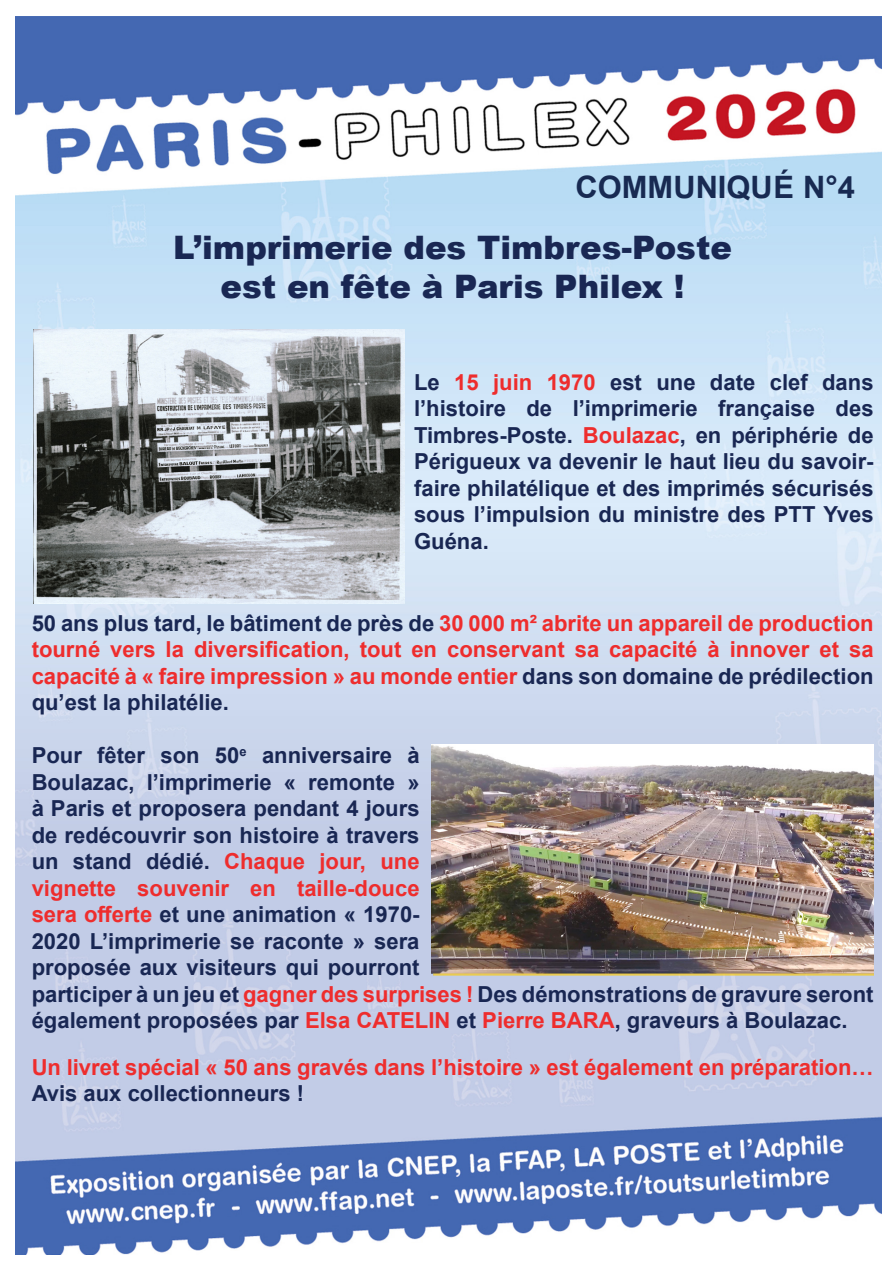
<style>
.page{position:relative;width:893px;height:1263px;background:#fff}
.page>*{position:absolute;margin:0;border:0;box-sizing:border-box;transform-origin:0 0}
.t1{font:900 32.4px/38.8px "Arial";color:#192753;text-align:center}
.t2{font:700 30.9px "Arial";color:#182a52}
.t3{font:700 22.05px/26.4px "Arial";color:#192753}
.t4{font:700 22.05px/26.4px "Arial";color:#ee2d2d}
.s1{color:#ee2d2d}
.s2{color:#192753}
</style>
<div class="page">
<img style="left:15px;top:17px;width:866px;height:1238px">
<img style="left:34px;top:329px;width:370px;height:274px">
<img style="left:432px;top:744px;width:442px;height:231px">
<p class="t2" style="left:576px;top:165px;width:281px">COMMUNIQUÉ N°4</p>
<p class="t1" style="left:173px;top:227px;width:560px">L’imprimerie des Timbres-Poste est en fête à Paris Philex !</p>
<p class="t3" style="left:414px;top:369px;width:461px;text-align:justify">Le <span class="s1">15 juin 1970</span> est une date clef dans l’histoire de l’imprimerie française des Timbres-Poste. <span class="s1">Boulazac</span>, en périphérie de Périgueux va devenir le haut lieu du savoir&shy;faire philatélique et des imprimés sécurisés sous l’impulsion du ministre des PTT Yves Guéna.</p>
<p class="t4" style="left:32px;top:610px;width:843px;text-align:justify"><span class="s2">50 ans plus tard, le bâtiment de près de</span> 30 000 m² abrite un appareil de production tourné vers la diversification, tout en conservant sa capacité à innover et sa capacité à « faire impression » au monde entier <span class="s2">dans son domaine de prédilection qu’est la philatélie.</span></p>
<p class="t3" style="left:32px;top:743px;width:843px">Pour fêter son 50<sup>e</sup> anniversaire à<br>Boulazac, l’imprimerie « remonte »<br>à Paris et proposera pendant 4 jours<br>de redécouvrir son histoire à travers<br>un stand dédié. <span class="s1">Chaque jour, une<br>vignette souvenir en taille-douce<br>sera offerte</span> et une animation « 1970-<br>2020 L’imprimerie se raconte » sera<br>proposée aux visiteurs qui pourront<br>participer à un jeu et <span class="s1">gagner des surprises !</span> Des démonstrations de gravure seront également proposées par <span class="s1">Elsa CATELIN</span> et <span class="s1">Pierre BARA</span>, graveurs à Boulazac.</p>
<p class="t4" style="left:32px;top:1054px;width:843px">Un livret spécial « 50 ans gravés dans l’histoire » est également en préparation…<br><span class="s2">Avis aux collectionneurs !</span></p>
</div>
